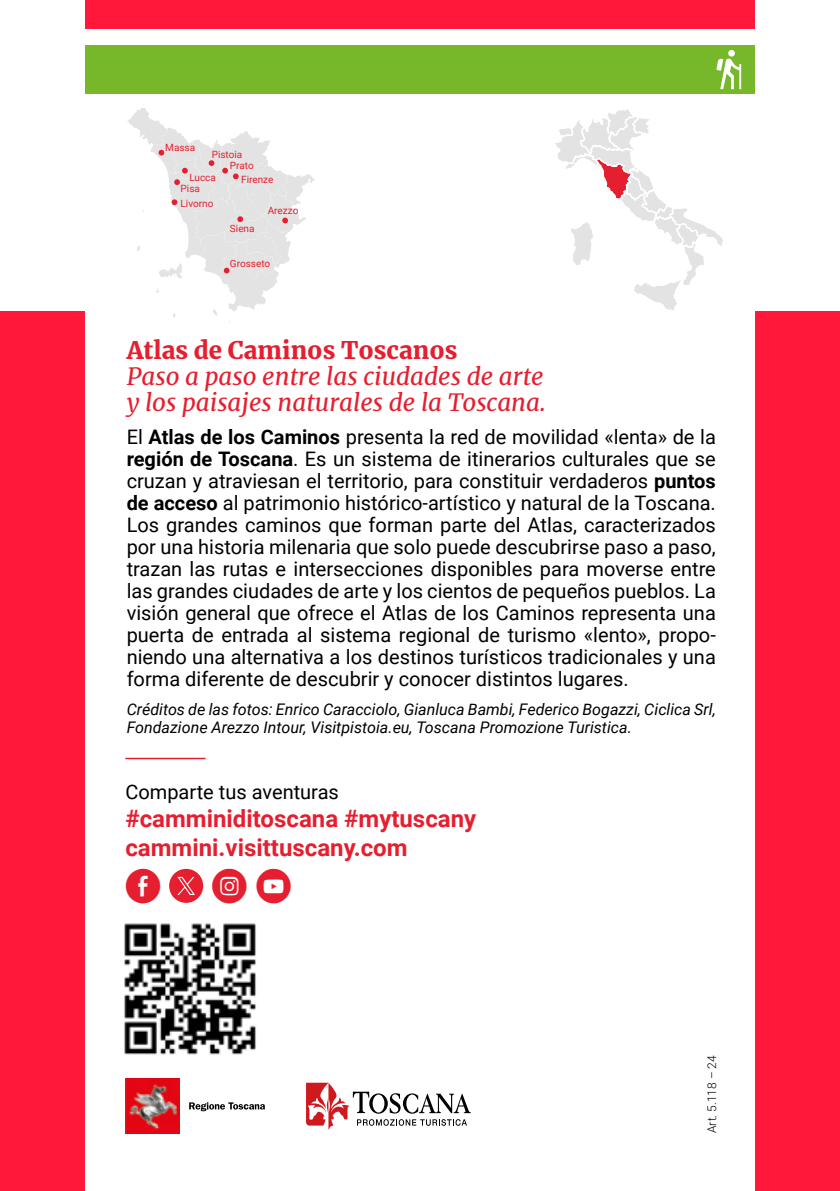
<style>
.page{position:relative;width:840px;height:1191px;background:#fff}
.page>*{position:absolute;margin:0;border:0;box-sizing:border-box;transform-origin:0 0}
.BODY{font:34px "Social Media Circled";color:#e51f2f}
.t1{font:italic 24px "Merriweather";color:#e51f2f}
.TESTO_BASE{font:700 24px "Roboto";color:#e51f2f}
.t2{font:900 24px "Merriweather";color:#e51f2f}
.TESTO_BASE-2{font:20px/22px "Roboto";color:#000;text-align:justify}
.TESTO_BASE-3{font:italic 16px/18px "Roboto";color:#000}
.t3{font:300 12px "Roboto";color:#000}
.t4{font:10px/11px "Roboto";color:#e51f2f}
.s1{font-weight:700}
</style>
<div class="page">
<div style="left:0;top:312px;width:839px;height:879px;background:#ff183a"></div>
<div style="left:85px;top:28px;width:669px;height:1163px;background:#fff"></div>
<div style="left:85px;top:0;width:669px;height:28px;background:#ff183a"></div>
<hr style="left:125px;top:757px;width:80px;height:2px;background:#e51f2f">
<svg style="left:306px;top:1082px;width:164px;height:47px"></svg>
<img style="left:125px;top:1078px;width:55px;height:55px">
<svg style="left:189px;top:1102px;width:76px;height:9px"></svg>
<div style="left:85px;top:45px;width:669px;height:49px;background:#76b82a"></div>
<svg style="left:716px;top:50px;width:24px;height:39px"></svg>
<svg style="left:555px;top:109px;width:168px;height:201px"></svg>
<svg style="left:127px;top:108px;width:188px;height:215px"></svg>
<svg style="left:169px;top:869px;width:34px;height:34px"></svg>
<img style="left:124px;top:923px;width:132px;height:132px">
<p class="t4" style="left:165px;top:141px;width:31px">Massa</p>
<p class="t4" style="left:230px;top:149px;width:25px;text-indent:-18px">Pistoia<br>Prato</p>
<p class="t4" style="left:241px;top:174px;width:34px">Firenze</p>
<p class="t4" style="left:267px;top:205px;width:32px">Arezzo</p>
<p class="t4" style="left:230px;top:222px;width:26px">Siena</p>
<p class="t4" style="left:230px;top:257px;width:42px">Grosseto</p>
<p class="t4" style="left:189px;top:171px;width:28px">Lucca</p>
<p class="t4" style="left:180px;top:182px;width:21px">Pisa</p>
<p class="t4" style="left:180px;top:197px;width:34px">Livorno</p>
<p class="t2" style="left:127px;top:333px;width:332px">Atlas de Caminos Toscanos</p>
<p class="t1" style="left:127px;top:359px;width:418px">Paso a paso entre las ciudades de arte</p>
<p class="t1" style="left:127px;top:385px;width:420px">y los paisajes naturales de la Toscana.</p>
<p class="TESTO_BASE-2" style="left:127px;top:425px;width:590px">El <span class="s1">Atlas de los Caminos</span> presenta la red de movilidad «lenta» de la <span class="s1">región de Toscana</span>. Es un sistema de itinerarios culturales que se cruzan y atraviesan el territorio, para constituir verdaderos <span class="s1">puntos de acceso</span> al patrimonio histórico-artístico y natural de la Toscana.<br>Los grandes caminos que forman parte del Atlas, caracterizados por una historia milenaria que solo puede descubrirse paso a paso, trazan las rutas e intersecciones disponibles para moverse entre las grandes ciudades de arte y los cientos de pequeños pueblos. La visión general que ofrece el Atlas de los Caminos representa una puerta de entrada al sistema regional de turismo «lento», propo&shy;niendo una alternativa a los destinos turísticos tradicionales y una forma diferente de descubrir y conocer distintos lugares.</p>
<p class="TESTO_BASE-3" style="left:127px;top:700px;width:590px">Créditos de las fotos: Enrico Caracciolo, Gianluca Bambi, Federico Bogazzi, Ciclica Srl,<br>Fondazione Arezzo Intour, Visitpistoia.eu, Toscana Promozione Turistica.</p>
<p class="TESTO_BASE-2" style="left:125px;top:779px;width:215px">Comparte tus aventuras</p>
<p class="TESTO_BASE" style="left:125px;top:802px;width:352px">#camminiditoscana #mytuscany</p>
<p class="TESTO_BASE" style="left:125px;top:830px;width:284px">cammini.visittuscany.com</p>
<p class="BODY" style="left:125px;top:869px;width:37px">E</p>
<p class="BODY" style="left:211px;top:869px;width:81px">QM</p>
<p class="t3" style="left:703px;top:1133px;width:79px;rotate:-90deg">Art. 5.118 – 24</p>
</div>
